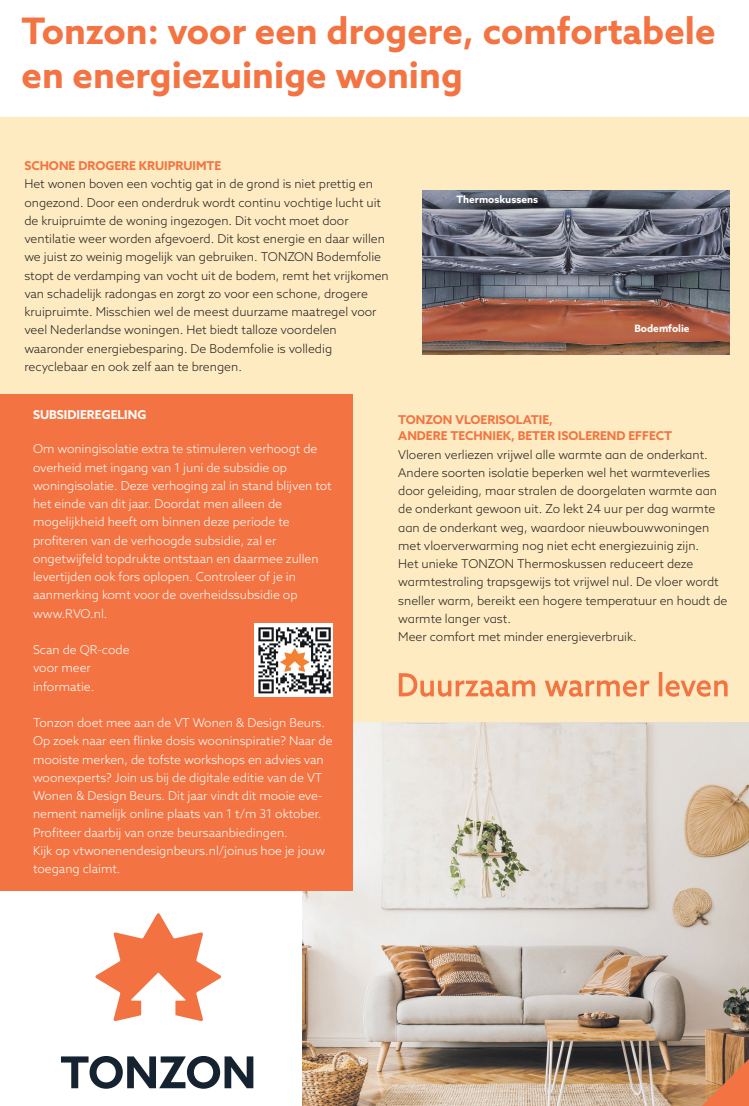
<style>
.page{position:relative;width:749px;height:1106px;background:#fff}
.page>*{position:absolute;margin:0;border:0;box-sizing:border-box;transform-origin:0 0}
.t1{font:700 36.5px/43.8px "Azo Sans";color:#f37442}
.t2{font:300 12.2px/18.3px "Azo Sans";color:#231f20}
.t3{font:300 12.2px/18.3px "Azo Sans";color:#fff}
.t4{font:700 12.2px/16.2px "Azo Sans";color:#f37442}
.t5{font:700 12.2px "Azo Sans";color:#fff}
.t6{font:700 10.1px "Azo Sans";color:#fff}
</style>
<div class="page">
<div style="left:0;top:117px;width:748px;height:606px;background:#feebc1"></div>
<img style="left:302px;top:723px;width:446px;height:383px">
<svg style="left:398px;top:672px;width:329px;height:24px"></svg>
<svg style="left:61px;top:1056px;width:192px;height:32px"></svg>
<svg style="left:95px;top:913px;width:126px;height:108px"></svg>
<svg style="left:701px;top:1058px;width:47px;height:48px"></svg>
<img style="left:422px;top:190px;width:307px;height:164px">
<div style="left:0;top:393px;width:353px;height:497px;background:#f37442"></div>
<img style="left:255px;top:624px;width:77px;height:72px">
<h1 class="t1" style="left:22px;top:9px;width:695px">Tonzon: voor een drogere, comfortabele en energiezuinige woning</h1>
<p class="t4" style="left:24px;top:157px;width:198px">SCHONE DROGERE KRUIPRUIMTE</p>
<p class="t2" style="left:24px;top:175px;width:366px">Het wonen boven een vochtig gat in de grond is niet prettig en ongezond. Door een onderdruk wordt continu vochtige lucht uit de kruipruimte de woning ingezogen. Dit vocht moet door ventilatie weer worden afgevoerd. Dit kost energie en daar willen we juist zo weinig mogelijk van gebruiken. TONZON Bodemfolie stopt de verdamping van vocht uit de bodem, remt het vrijkomen van schadelijk radongas en zorgt zo voor een schone, drogere kruipruimte. Misschien wel de meest duurzame maatregel voor veel Nederlandse woningen. Het biedt talloze voordelen waaronder energiebesparing. De Bodemfolie is volledig recyclebaar en ook zelf aan te brengen.</p>
<p class="t5" style="left:33px;top:406px;width:115px">SUBSIDIEREGELING</p>
<p class="t3" style="left:33px;top:439px;width:300px">Om woningisolatie extra te stimuleren verhoogt de overheid met ingang van 1 juni de subsidie op woningisolatie. Deze verhoging zal in stand blijven tot het einde van dit jaar. Doordat men alleen de mogelijkheid heeft om binnen deze periode te profiteren van de verhoogde subsidie, zal er ongetwijfeld topdrukte ontstaan en daarmee zullen levertijden ook fors oplopen. Controleer of je in aanmerking komt voor de overheidssubsidie op www.RVO.nl.</p>
<p class="t3" style="left:33px;top:640px;width:98px">Scan de QR-code voor meer informatie.</p>
<p class="t3" style="left:33px;top:713px;width:301px">Tonzon doet mee aan de VT Wonen &amp; Design Beurs.<br>Op zoek naar een flinke dosis wooninspiratie? Naar de mooiste merken, de tofste workshops en advies van woonexperts? Join us bij de digitale editie van de VT Wonen &amp; Design Beurs. Dit jaar vindt dit mooie eve&shy;nement namelijk online plaats van 1 t/m 31 oktober.<br>Profiteer daarbij van onze beursaanbiedingen.<br>Kijk op vtwonenendesignbeurs.nl/joinus hoe je jouw toegang claimt.</p>
<p class="t6" style="left:456px;top:193px;width:83px">Thermoskussens</p>
<p class="t6" style="left:634px;top:322px;width:57px">Bodemfolie</p>
<p class="t4" style="left:398px;top:411px;width:275px">TONZON VLOERISOLATIE,<br>ANDERE TECHNIEK, BETER ISOLEREND EFFECT</p>
<p class="t2" style="left:398px;top:445px;width:330px">Vloeren verliezen vrijwel alle warmte aan de onderkant.<br>Andere soorten isolatie beperken wel het warmteverlies door geleiding, maar stralen de doorgelaten warmte aan de onderkant gewoon uit. Zo lekt 24 uur per dag warmte aan de onderkant weg, waardoor nieuwbouwwoningen met vloerverwarming nog niet echt energiezuinig zijn.<br>Het unieke TONZON Thermoskussen reduceert deze warmtestraling trapsgewijs tot vrijwel nul. De vloer wordt sneller warm, bereikt een hogere temperatuur en houdt de warmte langer vast.<br>Meer comfort met minder energieverbruik.</p>
</div>
